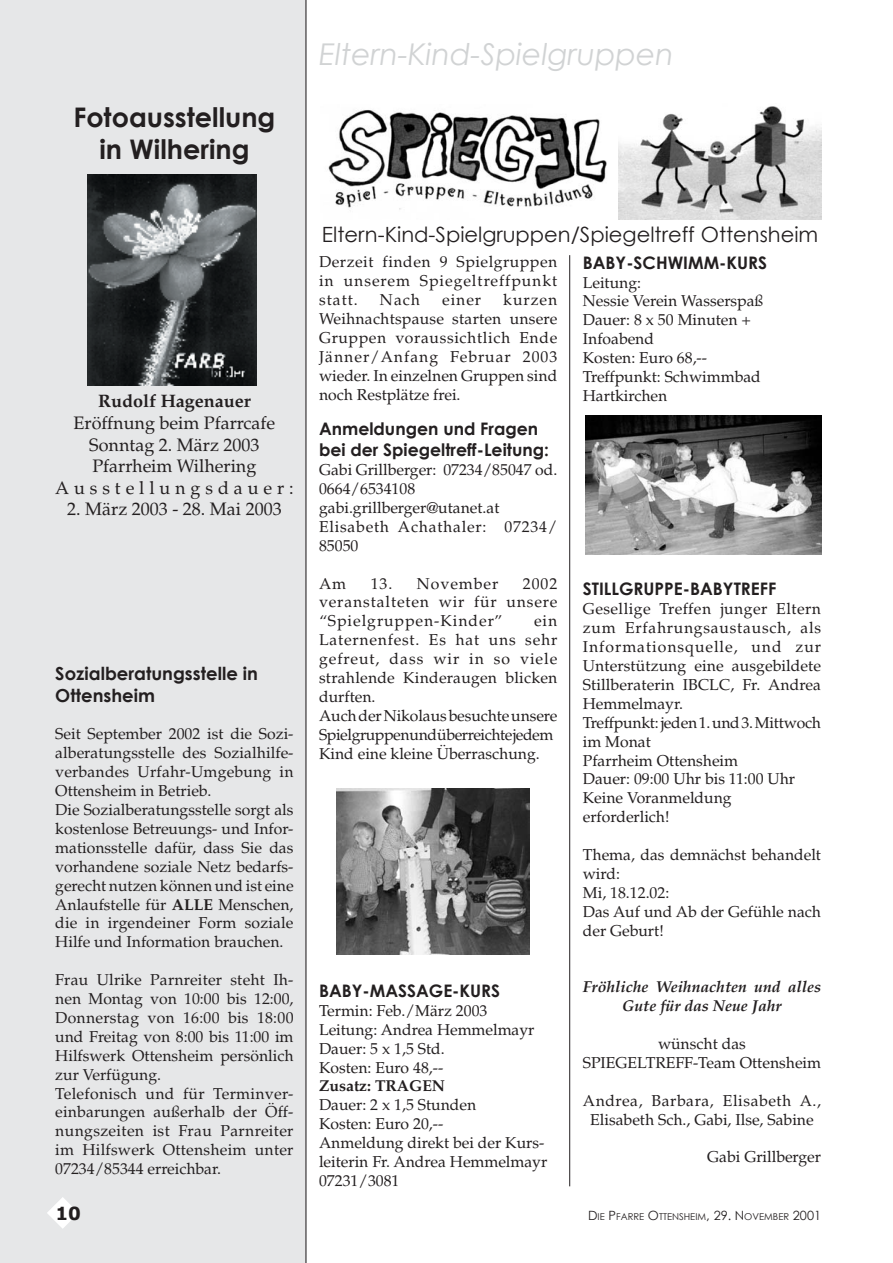
<style>
.page{position:relative;width:893px;height:1263px;background:#fff}
.page>*{position:absolute;margin:0;border:0;box-sizing:border-box;transform-origin:0 0}
.t1{font:italic 30px "Century Gothic";color:#d1d3d4}
.t2{font:700 27px/32.4px "Century Gothic";color:#231f20;text-align:center}
.t3{font:21px "Century Gothic";color:#231f20}
.t4{font:18px/21.6px "Palatino";color:#231f20;text-align:center}
.t5{font:700 18px/21.6px "Century Gothic";color:#231f20}
.t6{font:700 18px "Palatino";color:#231f20}
.t7{font:700 18px "Verdana";color:#231f20}
.t8{font:700 17.25px/21.6px "Century Gothic";color:#231f20}
.t9{font:15.75px/18.9px "Palatino";color:#231f20}
.t10{font:italic 700 15.75px/18.9px "Palatino";color:#231f20;text-align:center}
.t11{font:700 15.75px "Palatino";color:#231f20}
.t12{font:15.75px "Palatino";letter-spacing:.06em;color:#231f20}
.t13{font:9.45px "Century Gothic";color:#231f20}
.s1{font-weight:700}
.s2{font-size:12.75px}
.s3{font-size:13.5px}
</style>
<div class="page">
<div style="left:0;top:0;width:306px;height:1263px;background:#e6e7e8"></div>
<svg style="left:47px;top:1197px;width:31px;height:32px"></svg>
<hr style="left:569px;top:255px;width:1px;height:931px;background:#231f20">
<hr style="left:305px;top:0;width:1px;height:1263px;background:#231f20">
<img style="left:328px;top:110px;width:279px;height:100px">
<img style="left:618px;top:106px;width:203px;height:114px">
<img style="left:336px;top:789px;width:194px;height:166px">
<img style="left:586px;top:415px;width:235px;height:140px">
<img style="left:88px;top:174px;width:168px;height:212px">
<h2 class="t2" style="left:73px;top:100px;width:203px">Fotoausstellung in Wilhering</h2>
<p class="t6" style="left:98px;top:394px;width:154px">Rudolf Hagenauer</p>
<p class="t4" style="left:55px;top:414px;width:240px">Eröffnung beim Pfarrcafe<br>Sonntag 2. März 2003<br>Pfarrheim Wilhering<br>Ausstellungsdauer:</p>
<p class="t4" style="left:67px;top:501px;width:216px">2. März 2003 - 28. Mai 2003</p>
<p class="t5" style="left:55px;top:662px;width:204px">Sozialberatungsstelle in<br>Ottensheim</p>
<p class="t9" style="left:55px;top:726px;width:240px">Seit September 2002 ist die Sozi&shy;alberatungsstelle des Sozialhilfe&shy;verbandes Urfahr-Umgebung in Ottensheim in Betrieb.<br>Die Sozialberatungsstelle sorgt als kostenlose Betreuungs- und Infor&shy;mationsstelle dafür, dass Sie das vorhandene soziale Netz bedarfs&shy;gerecht nutzen können und ist eine Anlaufstelle für <span class="s1">ALLE</span> Menschen, die in irgendeiner Form soziale Hilfe und Information brauchen.</p>
<p class="t9" style="left:55px;top:972px;width:240px">Frau Ulrike Parnreiter steht Ih&shy;nen Montag von 10:00 bis 12:00,<br>Donnerstag von 16:00 bis 18:00 und Freitag von 8:00 bis 11:00 im<br>Hilfswerk Ottensheim persönlich zur Verfügung.<br>Telefonisch und für Terminver&shy;einbarungen außerhalb der Öff&shy;nungszeiten ist Frau Parnreiter im Hilfswerk Ottensheim unter<br>07234/85344 erreichbar.</p>
<p class="t7" style="left:55px;top:1202px;width:27px">10</p>
<h1 class="t1" style="left:319px;top:35px;width:356px">Eltern-Kind-Spielgruppen</h1>
<h3 class="t3" style="left:322px;top:221px;width:498px">Eltern-Kind-Spielgruppen/Spiegeltreff Ottensheim</h3>
<p class="t9" style="left:319px;top:254px;width:240px;text-align:justify">Derzeit finden 9 Spielgruppen in unserem Spiegeltreffpunkt statt.</p>
<p class="t9" style="left:319px;top:292px;width:240px;text-align:justify;text-indent:184px">kurzen Weihnachtspause starten unsere Gruppen voraussichtlich Ende Jänner/Anfang Februar 2003 wieder. In einzelnen Gruppen sind noch Restplätze frei.</p>
<p class="t8" style="left:319px;top:417px;width:231px">Anmeldungen und Fragen bei der Spiegeltreff-Leitung:</p>
<p class="t9" style="left:319px;top:462px;width:240px">Gabi Grillberger: 07234/85047 od.<br>0664/6534108 gabi.grillberger@utanet.at<br>Elisabeth Achathaler: 07234/<br>85050</p>
<p class="t9" style="left:319px;top:576px;width:29px">Am</p>
<p class="t12" style="left:371px;top:577px;width:129px">13. November</p>
<p class="t9" style="left:380px;top:292px;width:42px">Nach</p>
<p class="t9" style="left:442px;top:292px;width:40px">einer</p>
<p class="t9" style="left:319px;top:576px;width:240px;text-align:justify;text-indent:204px">2002 veranstalteten wir für unsere “Spielgruppen-Kinder”</p>
<p class="t9" style="left:319px;top:613px;width:240px;text-indent:215px">ein<br>Laternenfest. Es hat uns sehr gefreut, dass wir in so viele strahlende Kinderaugen blicken durften.<br>Auch der Nikolaus besuchte unsere<br>Spielgruppen und überreichte jedem<br>Kind eine kleine Überraschung.</p>
<p class="t8" style="left:319px;top:979px;width:183px">BABY-MASSAGE-KURS</p>
<p class="t9" style="left:319px;top:1003px;width:217px">Termin: Feb./März 2003<br>Leitung: Andrea Hemmelmayr<br>Dauer: 5 x 1,5 Std.<br>Kosten: Euro 48,--</p>
<p class="t11" style="left:319px;top:1080px;width:127px">Zusatz: TRAGEN</p>
<p class="t9" style="left:319px;top:1097px;width:230px">Dauer: 2 x 1,5 Stunden<br>Kosten: Euro 20,--<br>Anmeldung direkt bei der Kurs&shy;leiterin Fr. Andrea Hemmelmayr<br>07231/3081</p>
<p class="t8" style="left:583px;top:251px;width:186px">BABY-SCHWIMM-KURS</p>
<p class="t9" style="left:583px;top:275px;width:182px">Leitung:<br>Nessie Verein Wasserspaß<br>Dauer: 8 x 50 Minuten +<br>Infoabend<br>Kosten: Euro 68,--<br>Treffpunkt: Schwimmbad<br>Hartkirchen</p>
<p class="t8" style="left:583px;top:578px;width:195px">STILLGRUPPE-BABYTREFF</p>
<p class="t9" style="left:583px;top:601px;width:240px">Gesellige Treffen junger Eltern zum Erfahrungsaustausch, als<br>Informationsquelle, und zur<br>Unterstützung eine ausgebildete<br>Stillberaterin IBCLC, Fr. Andrea<br>Hemmelmayr.<br>Treffpunkt: jeden 1. und 3. Mittwoch im Monat<br>Pfarrheim Ottensheim<br>Dauer: 09:00 Uhr bis 11:00 Uhr<br>Keine Voranmeldung erforderlich!</p>
<p class="t9" style="left:583px;top:847px;width:240px">Thema, das demnächst behandelt wird:<br>Mi, 18.12.02:<br>Das Auf und Ab der Gefühle nach der Geburt!</p>
<p class="t10" style="left:583px;top:979px;width:240px">Fröhliche Weihnachten und alles<br>Gute für das Neue Jahr</p>
<p class="t9" style="left:583px;top:1036px;width:240px;text-align:center">wünscht das<br>SPIEGELTREFF-Team Ottensheim</p>
<p class="t9" style="left:583px;top:1093px;width:240px;text-align:center">Andrea, Barbara, Elisabeth A.,<br>Elisabeth Sch., Gabi, Ilse, Sabine</p>
<p class="t9" style="left:707px;top:1149px;width:115px">Gabi Grillberger</p>
<p class="t13" style="left:588px;top:1211px;width:234px"><span class="s2">D</span>IE <span class="s2">P</span>FARRE <span class="s2">O</span>TTENSHEIM<span class="s3">,</span> <span class="s2">29. N</span>OVEMBER <span class="s2">2001</span></p>
</div>
